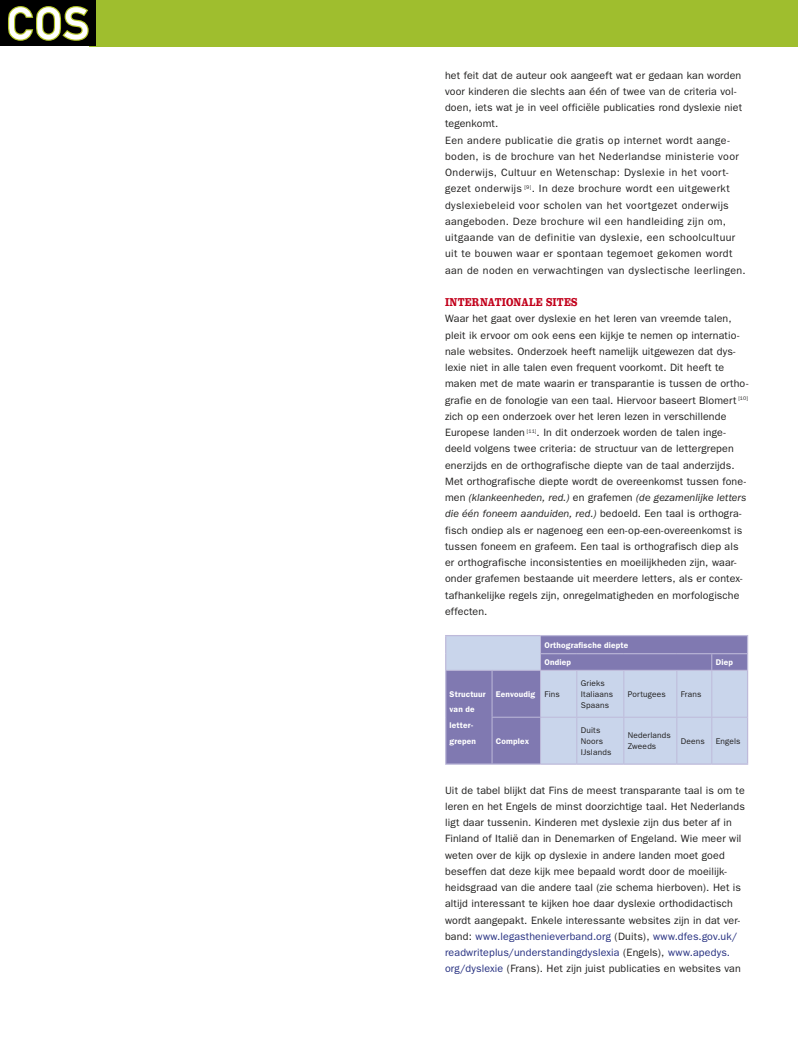
<style>
.page{position:relative;width:798px;height:1063px;background:#fff}
.page>*{position:absolute;margin:0;border:0;box-sizing:border-box;transform-origin:0 0}
.subkopje{font:700 11.88px "Clarendon";letter-spacing:.02em;color:#c2001b;scale:.8 1}
.tekst{font:10.62px/16.2px "Franklin Gothic";letter-spacing:.015em;color:#1f1e1d}
.tekst-2{font:10.62px/16.2px "Franklin Gothic";letter-spacing:.035em;color:#1f1e1d}
.tekst-3{font:8.38px "Franklin Gothic";letter-spacing:.02em;color:#1f1e1d}
.tekst-4{font:600 8.38px "Franklin Gothic";letter-spacing:.02em;color:#fff}
.s1{font-style:italic}
.s2{color:#232d7f}
</style>
<div class="page">
<svg style="left:446px;top:636px;width:300px;height:128px;background:#b4bbda"></svg>
<hr style="left:492px;top:670px;width:48px;height:1px;background:#bebada">
<hr style="left:540px;top:671px;width:1px;height:46px;background:#bebada">
<hr style="left:576px;top:670px;width:47px;height:1px;background:#bebada">
<hr style="left:576px;top:671px;width:1px;height:46px;background:#bebada">
<hr style="left:623px;top:670px;width:53px;height:1px;background:#bebada">
<hr style="left:623px;top:671px;width:1px;height:46px;background:#bebada">
<hr style="left:676px;top:670px;width:35px;height:1px;background:#bebada">
<hr style="left:676px;top:671px;width:1px;height:46px;background:#bebada">
<hr style="left:711px;top:671px;width:1px;height:46px;background:#bebada">
<hr style="left:491px;top:717px;width:49px;height:1px;background:#bebada">
<hr style="left:540px;top:717px;width:36px;height:1px;background:#bebada">
<hr style="left:540px;top:718px;width:1px;height:46px;background:#bebada">
<hr style="left:576px;top:717px;width:47px;height:1px;background:#bebada">
<hr style="left:576px;top:718px;width:1px;height:46px;background:#bebada">
<hr style="left:623px;top:717px;width:53px;height:1px;background:#bebada">
<hr style="left:623px;top:718px;width:1px;height:46px;background:#bebada">
<hr style="left:676px;top:717px;width:35px;height:1px;background:#bebada">
<hr style="left:676px;top:718px;width:1px;height:46px;background:#bebada">
<hr style="left:711px;top:717px;width:35px;height:1px;background:#bebada">
<hr style="left:711px;top:718px;width:1px;height:46px;background:#bebada">
<hr style="left:746px;top:670px;width:2px;height:47px;background:#bebada">
<hr style="left:746px;top:717px;width:2px;height:47px;background:#bebada">
<hr style="left:492px;top:764px;width:48px;height:1px;background:#bebada">
<hr style="left:540px;top:764px;width:36px;height:1px;background:#bebada">
<hr style="left:576px;top:764px;width:47px;height:1px;background:#bebada">
<hr style="left:623px;top:764px;width:53px;height:1px;background:#bebada">
<hr style="left:676px;top:764px;width:35px;height:1px;background:#bebada">
<hr style="left:711px;top:764px;width:37px;height:1px;background:#bebada">
<hr style="left:540px;top:635px;width:36px;height:1px;background:#bebada">
<hr style="left:576px;top:635px;width:47px;height:1px;background:#bebada">
<hr style="left:623px;top:635px;width:53px;height:1px;background:#bebada">
<hr style="left:676px;top:635px;width:35px;height:1px;background:#bebada">
<hr style="left:711px;top:635px;width:37px;height:1px;background:#bebada">
<hr style="left:540px;top:670px;width:36px;height:1px;background:#bebada">
<hr style="left:711px;top:670px;width:35px;height:1px;background:#bebada">
<hr style="left:445px;top:635px;width:47px;height:1px;background:#bebada">
<hr style="left:492px;top:635px;width:48px;height:1px;background:#bebada">
<svg style="left:540px;top:636px;width:208px;height:34px;background:#837cb3"></svg>
<svg style="left:445px;top:636px;width:1px;height:34px"></svg>
<hr style="left:446px;top:670px;width:46px;height:1px;background:#bebada">
<hr style="left:491px;top:671px;width:1px;height:46px;background:#bebada">
<hr style="left:491px;top:718px;width:1px;height:46px;background:#bebada">
<hr style="left:445px;top:670px;width:1px;height:47px;background:#bebada">
<hr style="left:445px;top:717px;width:1px;height:47px;background:#bebada">
<hr style="left:445px;top:764px;width:47px;height:1px;background:#bebada">
<div style="left:89px;top:0;width:708px;height:46px;background:#9fbe2e"></div>
<div style="left:0;top:0;width:95px;height:46px;background:#000"></div>
<svg style="left:8px;top:6px;width:81px;height:35px"></svg>
<p class="tekst" style="left:445px;top:67px;width:298px">het feit dat de auteur ook aangeeft wat er gedaan kan worden voor kinderen die slechts aan één of twee van de criteria vol&shy;doen, iets wat je in veel officiële publicaties rond dyslexie niet tegenkomt.</p>
<p class="tekst-2" style="left:445px;top:132px;width:302px">Een andere publicatie die gratis op internet wordt aange&shy;boden, is de brochure van het Nederlandse ministerie voor Onderwijs, Cultuur en Wetenschap: Dyslexie in het voort&shy;gezet onderwijs <sup>[9]</sup>. In deze brochure wordt een uitgewerkt dyslexiebeleid voor scholen van het voortgezet onderwijs aangeboden. Deze brochure wil een handleiding zijn om, uitgaande van de definitie van dyslexie, een schoolcultuur uit te bouwen waar er spontaan tegemoet gekomen wordt aan de noden en verwachtingen van dyslectische leerlingen.</p>
<p class="subkopje" style="left:445px;top:295px;width:167px">INTERNATIONALE SITES</p>
<p class="tekst" style="left:445px;top:311px;width:304px">Waar het gaat over dyslexie en het leren van vreemde talen, pleit ik ervoor om ook eens een kijkje te nemen op internatio&shy;nale websites. Onderzoek heeft namelijk uitgewezen dat dys&shy;lexie niet in alle talen even frequent voorkomt. Dit heeft te maken met de mate waarin er transparantie is tussen de ortho&shy;grafie en de fonologie van een taal. Hiervoor baseert Blomert <sup>[10] </sup>zich op een onderzoek over het leren lezen in verschillende Europese landen <sup>[11]</sup>. In dit onderzoek worden de talen inge&shy;deeld volgens twee criteria: de structuur van de lettergrepen enerzijds en de orthografische diepte van de taal anderzijds.<br>Met orthografische diepte wordt de overeenkomst tussen fone&shy;men <span class="s1">(klankeenheden, red.)</span> en grafemen <span class="s1">(de gezamenlijke letters die één foneem aanduiden, red.)</span> bedoeld. Een taal is orthogra&shy;fisch ondiep als er nagenoeg een een-op-een-overeenkomst is tussen foneem en grafeem. Een taal is orthografisch diep als er orthografische inconsistenties en moeilijkheden zijn, waar&shy;onder grafemen bestaande uit meerdere letters, als er contex&shy;tafhankelijke regels zijn, onregelmatigheden en morfologische effecten.</p>
<p class="tekst-4" style="left:544px;top:640px;width:85px">Orthografische diepte</p>
<p class="tekst-4" style="left:544px;top:657px;width:28px">Ondiep</p>
<p class="tekst-4" style="left:715px;top:657px;width:19px">Diep</p>
<p class="tekst-4" style="left:449px;top:689px;width:38px">Structuur</p>
<p class="tekst-4" style="left:449px;top:705px;width:27px">van de</p>
<p class="tekst-4" style="left:449px;top:720px;width:25px">letter-</p>
<p class="tekst-4" style="left:449px;top:736px;width:28px">grepen</p>
<p class="tekst-3" style="left:580px;top:678px;width:25px">Grieks</p>
<p class="tekst-3" style="left:580px;top:689px;width:34px">Italiaans</p>
<p class="tekst-3" style="left:580px;top:700px;width:30px">Spaans</p>
<p class="tekst-4" style="left:496px;top:689px;width:41px">Eenvoudig</p>
<p class="tekst-3" style="left:544px;top:689px;width:17px">Fins</p>
<p class="tekst-3" style="left:627px;top:689px;width:40px">Portugees</p>
<p class="tekst-3" style="left:680px;top:689px;width:22px">Frans</p>
<p class="tekst-3" style="left:580px;top:725px;width:21px">Duits</p>
<p class="tekst-3" style="left:580px;top:736px;width:24px">Noors</p>
<p class="tekst-3" style="left:580px;top:747px;width:32px">IJslands</p>
<p class="tekst-3" style="left:627px;top:731px;width:45px">Nederlands</p>
<p class="tekst-3" style="left:627px;top:742px;width:30px">Zweeds</p>
<p class="tekst-4" style="left:496px;top:736px;width:35px">Complex</p>
<p class="tekst-3" style="left:680px;top:736px;width:26px">Deens</p>
<p class="tekst-3" style="left:715px;top:736px;width:26px">Engels</p>
<p class="tekst" style="left:445px;top:782px;width:301px">Uit de tabel blijkt dat Fins de meest transparante taal is om te leren en het Engels de minst doorzichtige taal. Het Nederlands ligt daar tussenin. Kinderen met dyslexie zijn dus beter af in Finland of Italië dan in Denemarken of Engeland. Wie meer wil weten over de kijk op dyslexie in andere landen moet goed beseffen dat deze kijk mee bepaald wordt door de moeilijk&shy;heidsgraad van die andere taal (zie schema hierboven). Het is altijd interessant te kijken hoe daar dyslexie orthodidactisch wordt aangepakt. Enkele interessante websites zijn in dat ver&shy;band: <span class="s2">www.legasthenieverband.org</span> (Duits), <span class="s2">www.dfes.gov.uk/ readwriteplus/understandingdyslexia</span> (Engels), <span class="s2">www.apedys. org/dyslexie</span> (Frans). Het zijn juist publicaties en websites van</p>
</div>
